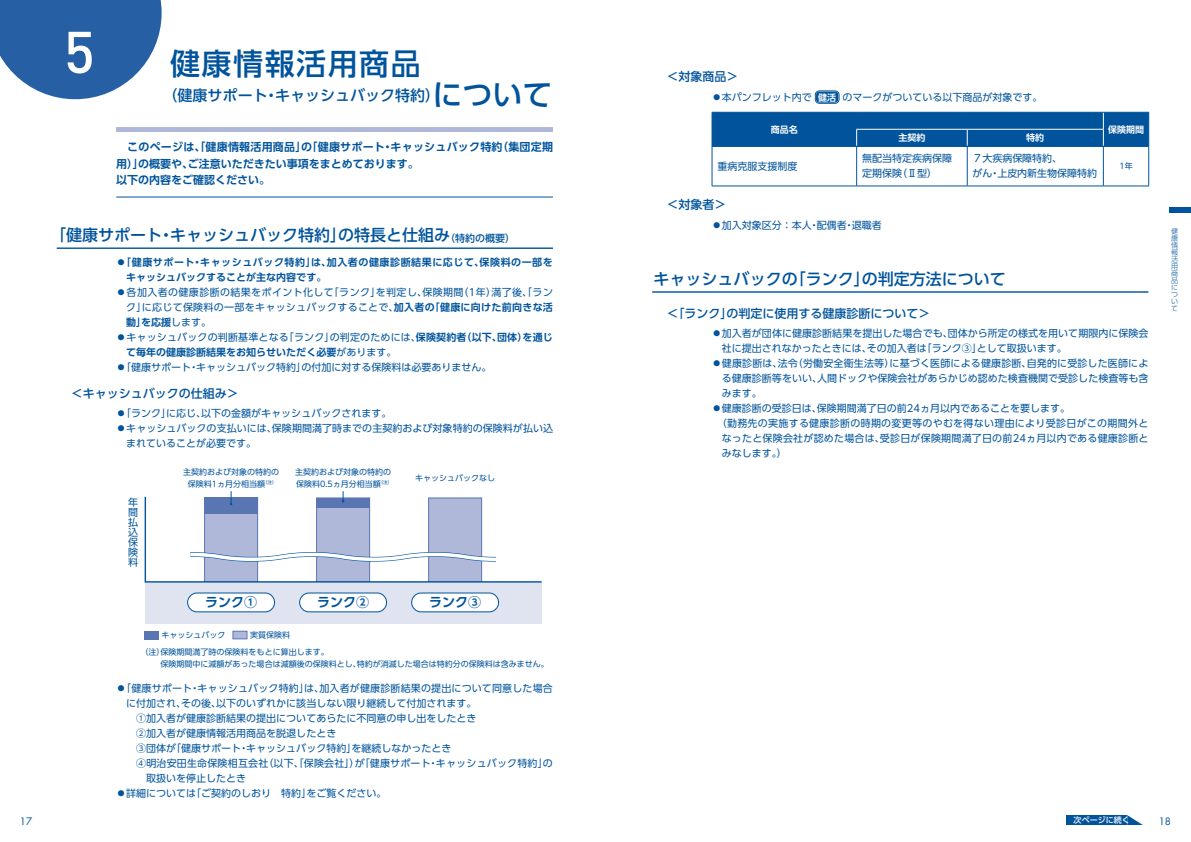
<style>
.page{position:relative;width:1191px;height:842px;background:#fff}
.page>*{position:absolute;margin:0;border:0;box-sizing:border-box;transform-origin:0 0}
.t1{font:500 58px "DIN Pro";color:#fff}
.t2{font:500 30px "UD Shin Go Pro";letter-spacing:.05em;color:#01549c}
.t3{font:500 16px "UD Shin Go Pro";color:#01549c}
.t4{font:500 15px "UD Shin Go Pro";color:#01549c}
.t5{font:700 13px "UD Shin Go Pro De";color:#01549c}
.t6{font:500 12px "UD Shin Go Pro";color:#01549c}
.t7{font:700 11px/16.5px "UD Shin Go Pro De";color:#01549c}
.t8{font:10px/10px "UD Shin Go Pro";letter-spacing:.005em;color:#01549c}
.t9{font:10px/15px "UD Shin Go Pro";letter-spacing:.04em;color:#01549c;text-align:right}
.t10{font:700 10px/15px "UD Shin Go Pro De";letter-spacing:.055em;color:#01549c}
.t11{font:10px "UD Shin Go Pro";letter-spacing:.03em;color:#01549c}
.t12{font:700 10px "UD Shin Go Pro De";color:#01549c}
.t13{font:10px "Futura Std";color:#01549c}
.t14{font:700 9px "UD Shin Go Pro De";color:#fff}
.t15{font:8px/12px "UD Shin Go Pro";color:#01549c}
.t16{font:500 8px "UD Shin Go Pro";color:#fff}
.t17{font:300 7px/7px "UD Shin Go Pro";color:#01549c;text-align:justify}
.t18{font:4.7px "UD Shin Go Pro";color:#01549c}
.s1{font-size:30px}
.s2{font-size:10px}
.s3{font-family:"UD Shin Go Pro De";font-weight:700}
.s4{font-family:"UD Shin Go Pro";font-weight:400}
.s5{font-family:"UD Shin Go Pro De";font-weight:700;font-size:9px;color:#fff}
</style>
<div class="page">
<div style="left:1066px;top:815px;width:61px;height:10px;background:#01549c"></div>
<svg style="left:1127px;top:815px;width:15px;height:10px"></svg>
<svg style="left:0;top:0;width:162px;height:99px"></svg>
<hr style="left:116px;top:128px;width:437px;height:4px;background:#afb8d8">
<hr style="left:116px;top:197px;width:437px;height:1px;background:#01549c">
<hr style="left:57px;top:247px;width:496px;height:2px;background:#01549c">
<div style="left:145px;top:583px;width:396px;height:41px;background:#e0e4f1"></div>
<svg style="left:144px;top:491px;width:398px;height:92px"></svg>
<div style="left:188px;top:593px;width:86px;height:19px;background:#fff;border-radius:9px"></div>
<div style="left:187px;top:592px;width:88px;height:20px;border:1px solid #01549c;border-radius:9px"></div>
<div style="left:300px;top:593px;width:86px;height:19px;background:#fff;border-radius:9px"></div>
<div style="left:299px;top:592px;width:88px;height:20px;border:1px solid #01549c;border-radius:9px"></div>
<div style="left:412px;top:593px;width:86px;height:19px;background:#fff;border-radius:9px"></div>
<div style="left:411px;top:592px;width:88px;height:20px;border:1px solid #01549c;border-radius:9px"></div>
<div style="left:145px;top:631px;width:14px;height:8px;background:#5a76b2"></div>
<div style="left:232px;top:631px;width:15px;height:8px;background:#afb8d8;border:1px solid #5a76b2"></div>
<div style="left:816px;top:92px;width:22px;height:10px;background:#01549c;border-radius:3px"></div>
<div style="left:815px;top:91px;width:24px;height:12px;border:1px solid #01549c;border-radius:4px"></div>
<div style="left:816px;top:92px;width:22px;height:10px;border:1px solid #01549c;border-radius:3px"></div>
<svg style="left:711px;top:112px;width:438px;height:34px;background:#06579e"></svg>
<hr style="left:711px;top:146px;width:145px;height:1px;background:#01549c">
<hr style="left:711px;top:147px;width:1px;height:39px;background:#01549c">
<hr style="left:856px;top:146px;width:111px;height:1px;background:#01549c">
<hr style="left:856px;top:147px;width:1px;height:39px;background:#01549c">
<hr style="left:967px;top:146px;width:136px;height:1px;background:#01549c">
<hr style="left:967px;top:147px;width:1px;height:39px;background:#01549c">
<hr style="left:1103px;top:146px;width:46px;height:1px;background:#01549c">
<hr style="left:1103px;top:147px;width:1px;height:39px;background:#01549c">
<hr style="left:1148px;top:147px;width:1px;height:39px;background:#01549c">
<hr style="left:711px;top:186px;width:145px;height:1px;background:#01549c">
<hr style="left:856px;top:186px;width:111px;height:1px;background:#01549c">
<hr style="left:967px;top:186px;width:136px;height:1px;background:#01549c">
<hr style="left:1103px;top:186px;width:46px;height:1px;background:#01549c">
<hr style="left:652px;top:291px;width:496px;height:2px;background:#01549c">
<div style="left:1169px;top:207px;width:22px;height:6px;background:#01549c"></div>
<h1 class="t1" style="left:64px;top:5px;width:32px">5</h1>
<h2 class="t2" style="left:170px;top:39px;width:252px">健康情報活用商品</h2>
<h3 class="t4" style="left:163px;top:83px;width:391px">（健康サポート・キャッシュバック特約）<span class="s1">について</span></h3>
<p class="t7" style="left:116px;top:139px;width:438px;text-indent:11px">このページは、「健康情報活用商品」の「健康サポート・キャッシュバック特約（集団定期用）」の概要や、ご注意いただきたい事項をまとめております。<br>以下の内容をご確認ください。</p>
<h3 class="t3" style="left:50px;top:222px;width:466px">「健康サポート・キャッシュバック特約」の特長と仕組み<span class="s2">（特約の概要）</span></h3>
<p class="t10" style="left:126px;top:254px;width:428px;text-indent:-10px">◦「健康サポート・キャッシュバック特約」は、加入者の健康診断結果に応じて、保険料の一部をキャッシュバックすることが主な内容です。</p>
<p class="t9" style="left:116px;top:284px;width:438px">◦各加入者の健康診断の結果をポイント化して「ランク」を判定し、保険期間（1年）満了後、「ランク」に応じて保険料の一部をキャッシュバックすることで、<span class="s3">加入者の「健康に向けた前向きな活</span></p>
<p class="t12" style="left:126px;top:314px;width:86px">動」を応援<span class="s4">します。</span></p>
<p class="t8" style="left:116px;top:332px;width:438px">◦キャッシュバックの判断基準となる「ランク」の判定のためには、<span class="s3">保険契約者（以下、団体）を通じ</span></p>
<p class="t12" style="left:126px;top:344px;width:271px">て毎年の健康診断結果をお知らせいただく必要<span class="s4">があります。</span></p>
<p class="t8" style="left:116px;top:362px;width:376px">◦「健康サポート・キャッシュバック特約」の付加に対する保険料は必要ありません。</p>
<p class="t8" style="left:116px;top:408px;width:276px">◦「ランク」に応じ、以下の金額がキャッシュバックされます。</p>
<p class="t8" style="left:116px;top:423px;width:438px">◦キャッシュバックの支払いには、保険期間満了時までの主契約および対象特約の保険料が払い込</p>
<p class="t8" style="left:126px;top:438px;width:131px">まれていることが必要です。</p>
<p class="t6" style="left:71px;top:383px;width:169px">＜キャッシュバックの仕組み＞</p>
<p class="t8" style="left:128px;top:496px;width:11px;text-align:justify">年間払込保険料</p>
<p class="t15" style="left:188px;top:466px;width:93px;text-indent:-5px">主契約および対象の特約の保険料1ヵ月分相当額</p>
<p class="t18" style="left:263px;top:478px;width:15px">（注）</p>
<p class="t15" style="left:295px;top:466px;width:97px">主契約および対象の特約の保険料0.5ヵ月分相当額</p>
<p class="t18" style="left:378px;top:478px;width:15px">（注）</p>
<p class="t15" style="left:415px;top:472px;width:81px">キャッシュバックなし</p>
<h3 class="t5" style="left:205px;top:592px;width:53px">ランク①</h3>
<h3 class="t5" style="left:317px;top:592px;width:53px">ランク②</h3>
<h3 class="t5" style="left:429px;top:592px;width:53px">ランク③</h3>
<p class="t15" style="left:162px;top:628px;width:65px">キャッシュバック</p>
<p class="t15" style="left:250px;top:628px;width:42px">実質保険料</p>
<p class="t15" style="left:161px;top:645px;width:389px;text-indent:-20px">（注）保険期間満了時の保険料をもとに算出します。<br>保険期間中に減額があった場合は減額後の保険料とし、特約が消滅した場合は特約分の保険料は含みません。</p>
<p class="t8" style="left:116px;top:683px;width:438px">◦「健康サポート・キャッシュバック特約」は、加入者が健康診断結果の提出について同意した場合</p>
<p class="t8" style="left:126px;top:698px;width:351px">に付加され、その後、以下のいずれかに該当しない限り継続して付加されます。</p>
<p class="t8" style="left:136px;top:713px;width:341px">①加入者が健康診断結果の提出についてあらたに不同意の申し出をしたとき</p>
<p class="t8" style="left:136px;top:728px;width:201px">②加入者が健康情報活用商品を脱退したとき</p>
<p class="t8" style="left:136px;top:743px;width:316px">③団体が「健康サポート・キャッシュバック特約」を継続しなかったとき</p>
<p class="t8" style="left:136px;top:758px;width:418px">④明治安田生命保険相互会社（以下、「保険会社」）が「健康サポート・キャッシュバック特約」の</p>
<p class="t8" style="left:146px;top:773px;width:101px">取扱いを停止したとき</p>
<p class="t8" style="left:116px;top:788px;width:271px">◦詳細については「ご契約のしおり　特約」をご覧ください。</p>
<p class="t6" style="left:666px;top:67px;width:73px">＜対象商品＞</p>
<p class="t8" style="left:711px;top:92px;width:332px">◦本パンフレット内で <span class="s5">健活</span> のマークがついている以下商品が対象です。</p>
<p class="t14" style="left:771px;top:122px;width:28px">商品名</p>
<p class="t14" style="left:1108px;top:122px;width:37px">保険期間</p>
<p class="t14" style="left:898px;top:130px;width:28px">主契約</p>
<p class="t14" style="left:1026px;top:130px;width:19px">特約</p>
<p class="t8" style="left:717px;top:161px;width:81px">重病克服支援制度</p>
<p class="t15" style="left:1119px;top:160px;width:15px">1年</p>
<p class="t8" style="left:862px;top:151px;width:91px;line-height:15px">無配当特定疾病保障定期保険（Ⅱ型）</p>
<p class="t8" style="left:972px;top:151px;width:126px;line-height:15px">７大疾病保障特約、<br>がん・上皮内新生物保障特約</p>
<p class="t6" style="left:666px;top:195px;width:61px">＜対象者＞</p>
<p class="t8" style="left:711px;top:219px;width:171px">◦加入対象区分：本人・配偶者・退職者</p>
<h3 class="t3" style="left:653px;top:266px;width:353px">キャッシュバックの「ランク」の判定方法について</h3>
<p class="t6" style="left:666px;top:303px;width:265px">＜「ランク」の判定に使用する健康診断について＞</p>
<p class="t8" style="left:711px;top:328px;width:438px">◦加入者が団体に健康診断結果を提出した場合でも、団体から所定の様式を用いて期限内に保険会</p>
<p class="t8" style="left:721px;top:343px;width:346px">社に提出されなかったときには、その加入者は「ランク③」として取扱います。</p>
<p class="t8" style="left:711px;top:358px;width:438px">◦健康診断は、法令（労働安全衛生法等）に基づく医師による健康診断、自発的に受診した医師によ</p>
<p class="t8" style="left:721px;top:373px;width:428px">る健康診断等をいい、人間ドックや保険会社があらかじめ認めた検査機関で受診した検査等も含</p>
<p class="t8" style="left:721px;top:388px;width:41px">みます。</p>
<p class="t8" style="left:711px;top:403px;width:360px">◦健康診断の受診日は、保険期間満了日の前24ヵ月以内であることを要します。</p>
<p class="t11" style="left:716px;top:415px;width:433px">（勤務先の実施する健康診断の時期の変更等のやむを得ない理由により受診日がこの期間外と</p>
<p class="t8" style="left:721px;top:433px;width:428px">なったと保険会社が認めた場合は、受診日が保険期間満了日の前24ヵ月以内である健康診断と</p>
<p class="t8" style="left:721px;top:448px;width:66px">みなします。）</p>
<p class="t17" style="left:1171px;top:228px;width:8px">健康情報活用商品について</p>
<p class="t13" style="left:20px;top:815px;width:14px">17</p>
<p class="t16" style="left:1073px;top:813px;width:57px">次ページに続く</p>
<p class="t13" style="left:1158px;top:815px;width:14px">18</p>
</div>
